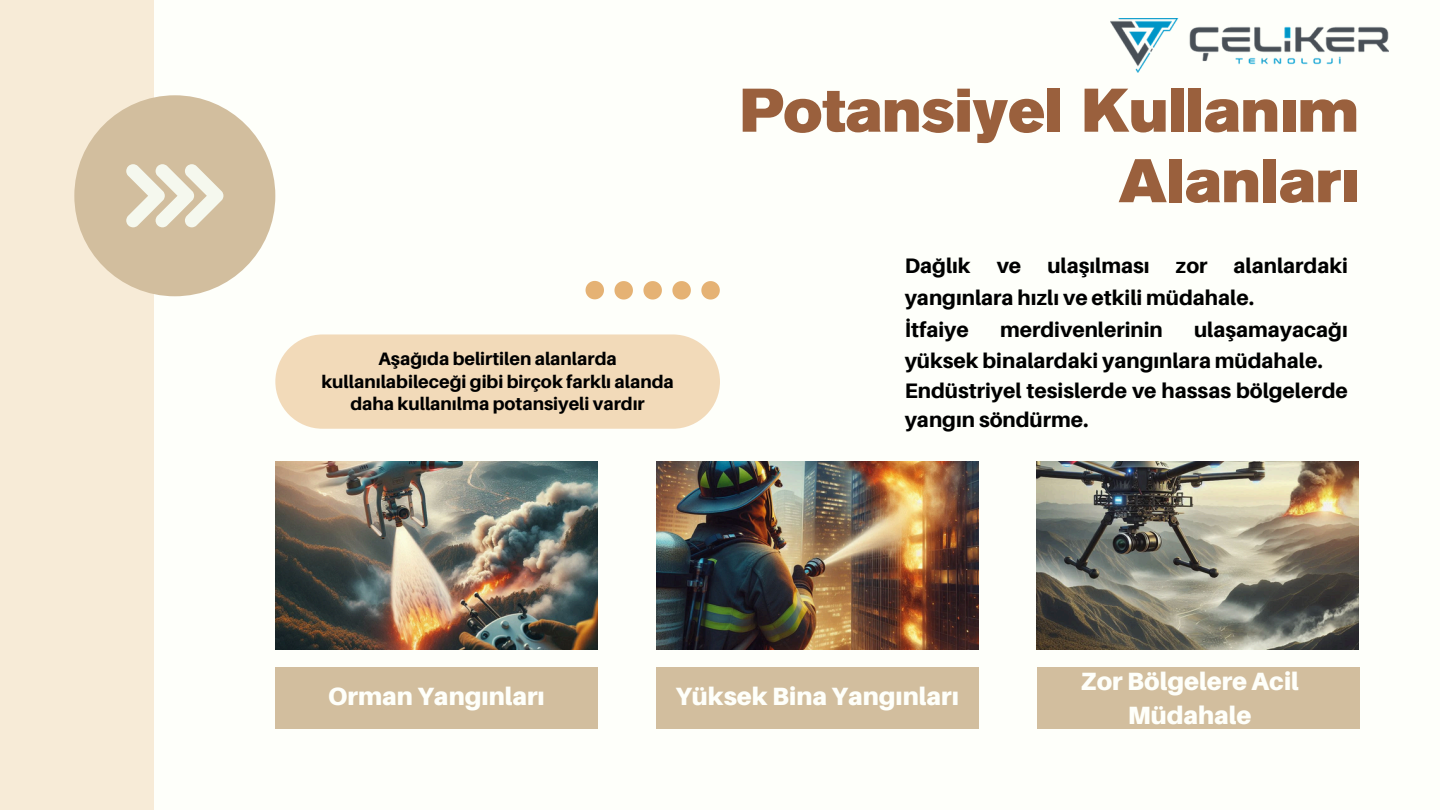
<style>
.page{position:relative;width:1440px;height:810px;background:#fefffa}
.page>*{position:absolute;margin:0;border:0;box-sizing:border-box;transform-origin:0 0}
.t1{font:61px/70.5px "Akzidenz Grotesk Pro Super";color:#9a603d;text-align:right}
.t2{font:900 25px/34.5px "Aileron";color:#fefffa;text-align:center}
.t3{font:800 21px/30px "Aileron";color:#000}
.t4{font:800 18px/22.5px "Aileron";color:#000;text-align:center}
</style>
<div class="page">
<img style="left:276px;top:461px;width:322px;height:188px">
<div style="left:275px;top:334px;width:445px;height:95px;background:#f2dab9"></div>
<div style="left:656px;top:667px;width:322px;height:62px;background:#d2be9e"></div>
<div style="left:1037px;top:667px;width:322px;height:62px;background:#d2be9e"></div>
<div style="left:275px;top:667px;width:322px;height:62px;background:#d2be9e"></div>
<img style="left:656px;top:461px;width:322px;height:188px">
<img style="left:1037px;top:461px;width:322px;height:188px">
<div style="left:0;top:0;width:154px;height:810px;background:#f7ebd7"></div>
<div style="left:74px;top:95px;width:201px;height:201px;background:#d2be9e;border-radius:50%"></div>
<svg style="left:126px;top:164px;width:97px;height:63px"></svg>
<svg style="left:586px;top:281px;width:18px;height:18px"></svg>
<svg style="left:614px;top:281px;width:19px;height:19px"></svg>
<svg style="left:643px;top:281px;width:19px;height:19px"></svg>
<svg style="left:672px;top:281px;width:19px;height:19px"></svg>
<svg style="left:701px;top:281px;width:19px;height:19px"></svg>
<img style="left:1111px;top:19px;width:277px;height:54px">
<p class="t4" style="left:321px;top:347px;width:354px">Aşağıda belirtilen alanlarda kullanılabileceği gibi birçok farklı alanda daha kullanılma potansiyeli vardır</p>
<h3 class="t1" style="left:740px;top:81px;width:620px">Potansiyel Kullanım<br>Alanları</h3>
<p class="t3" style="left:905px;top:249px;width:445px;line-height:31.9px">Dağlık ve ulaşılması zor alanlardaki yangınlara hızlı ve etkili müdahale.<br>İtfaiye</p>
<p class="t3" style="left:1000px;top:314px;width:164px">merdivenlerinin</p>
<p class="t3" style="left:905px;top:314px;width:445px;text-indent:289px">ulaşamayacağı yüksek binalardaki yangınlara müdahale.<br>Endüstriyel tesislerde ve hassas bölgelerde yangın söndürme.</p>
<p class="t2" style="left:328px;top:678px;width:218px">Orman Yangınları</p>
<p class="t2" style="left:675px;top:678px;width:285px">Yüksek Bina Yangınları</p>
<p class="t2" style="left:1081px;top:663px;width:220px">Zor Bölgelere Acil<br>Müdahale</p>
</div>
